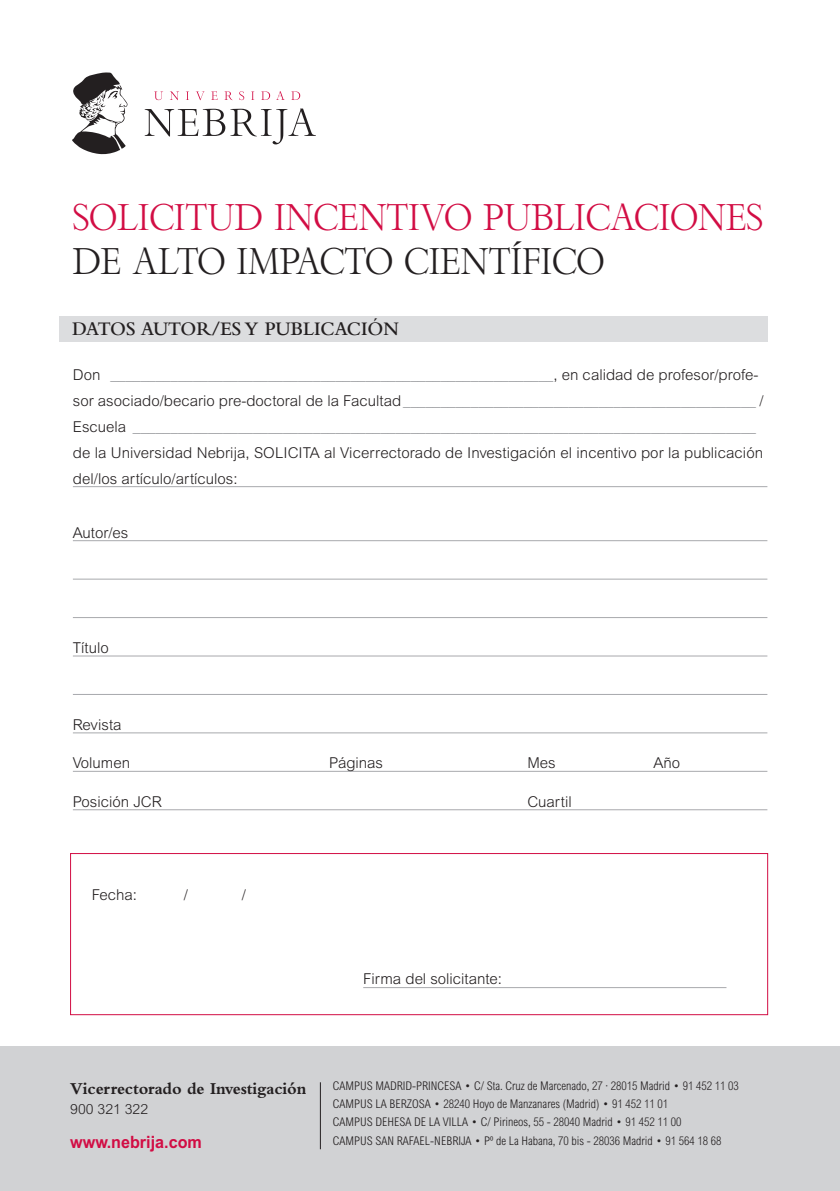
<style>
.page{position:relative;width:840px;height:1191px;background:#fff}
.page>*{position:absolute;margin:0;border:0;box-sizing:border-box;transform-origin:0 0}
.t1{font:36px "Bembo Titling";letter-spacing:-.005em;color:#d20d44;scale:.95 1}
.t2{font:36px "Bembo Titling";letter-spacing:-.005em;color:#231f20;scale:.95 1}
.t3{font:600 20px "Bembo Std";color:#231f20;scale:.95 1}
.t4{font:700 17.4px "Bembo Std";letter-spacing:-.01em;color:#231f20}
.t5{font:700 17px "Arial MT Pro";color:#d20d44;scale:.95 1}
.t6{font:300 15px/26px "Arial MT Pro";color:#231f20}
.t7{font:300 14px "Arial MT Pro";color:#231f20}
.t8{font:300 condensed 12px/18px "Arial MT Pro";color:#231f20}
.s1{color:#939598}
</style>
<div class="page">
<hr style="left:73px;top:486px;width:694px;height:1px;background:#a8a9ad">
<hr style="left:73px;top:540px;width:694px;height:1px;background:#a8a9ad">
<hr style="left:73px;top:579px;width:694px;height:1px;background:#a8a9ad">
<hr style="left:73px;top:617px;width:694px;height:1px;background:#a8a9ad">
<hr style="left:73px;top:655px;width:694px;height:1px;background:#a8a9ad">
<hr style="left:73px;top:694px;width:694px;height:1px;background:#a8a9ad">
<hr style="left:73px;top:732px;width:694px;height:1px;background:#a8a9ad">
<hr style="left:73px;top:771px;width:694px;height:1px;background:#a8a9ad">
<hr style="left:73px;top:809px;width:694px;height:1px;background:#a8a9ad">
<div style="left:59px;top:316px;width:708px;height:25px;background:#dcdddf"></div>
<div style="left:0;top:1046px;width:839px;height:145px;background:#d1d2d4"></div>
<hr style="left:320px;top:1082px;width:1px;height:67px;background:#231f20">
<svg style="left:72px;top:72px;width:56px;height:83px"></svg>
<svg style="left:154px;top:91px;width:146px;height:9px"></svg>
<svg style="left:145px;top:109px;width:171px;height:35px"></svg>
<div style="left:70px;top:853px;width:697px;height:162px;border:1px solid #d20d44"></div>
<hr style="left:363px;top:987px;width:363px;height:1px;background:#a8a9ad">
<h1 class="t1" style="left:73px;top:196px;width:727px">SOLICITUD INCENTIVO PUBLICACIONES</h1>
<h1 class="t2" style="left:73px;top:239px;width:561px">DE ALTO IMPACTO CIENTÍFICO</h1>
<h2 class="t3" style="left:72px;top:318px;width:345px">DATOS AUTOR/ES Y PUBLICACIÓN</h2>
<p class="t6" style="left:73px;top:361px;width:692px">Don <span class="s1">___________________________________________________________</span>, en calidad de profesor/profe&shy;sor asociado/becario pre-doctoral de la Facultad<span class="s1">_______________________________________________</span> / Escuela <span class="s1">___________________________________________________________________________________ </span>de la Universidad Nebrija, SOLICITA al Vicerrectorado de Investigación el incentivo por la publicación del/los artículo/artículos:</p>
<p class="t6" style="left:73px;top:519px;width:57px">Autor/es</p>
<p class="t6" style="left:73px;top:635px;width:37px">Título</p>
<p class="t6" style="left:73px;top:712px;width:50px">Revista</p>
<p class="t6" style="left:73px;top:750px;width:59px">Volumen</p>
<p class="t6" style="left:329px;top:750px;width:55px">Páginas</p>
<p class="t6" style="left:527px;top:750px;width:30px">Mes</p>
<p class="t6" style="left:653px;top:750px;width:28px">Año</p>
<p class="t6" style="left:73px;top:788px;width:90px">Posición JCR</p>
<p class="t6" style="left:527px;top:788px;width:46px">Cuartil</p>
<p class="t6" style="left:92px;top:881px;width:47px">Fecha:</p>
<p class="t6" style="left:184px;top:881px;width:6px">/</p>
<p class="t6" style="left:242px;top:881px;width:6px">/</p>
<p class="t6" style="left:363px;top:965px;width:140px">Firma del solicitante:</p>
<p class="t4" style="left:70px;top:1079px;width:237px">Vicerrectorado de Investigación</p>
<p class="t7" style="left:70px;top:1100px;width:79px">900 321 322</p>
<p class="t5" style="left:70px;top:1131px;width:140px">www.nebrija.com</p>
<p class="t8" style="left:332px;top:1077px;width:407px">CAMPUS MADRID-PRINCESA • C/ Sta. Cruz de Marcenado, 27 · 28015 Madrid • 91 452 11 03<br>CAMPUS LA BERZOSA • 28240 Hoyo de Manzanares (Madrid) • 91 452 11 01<br>CAMPUS DEHESA DE LA VILLA • C/ Pirineos, 55 - 28040 Madrid • 91 452 11 00<br>CAMPUS SAN RAFAEL-NEBRIJA • Pº de La Habana, 70 bis - 28036 Madrid • 91 564 18 68</p>
</div>
